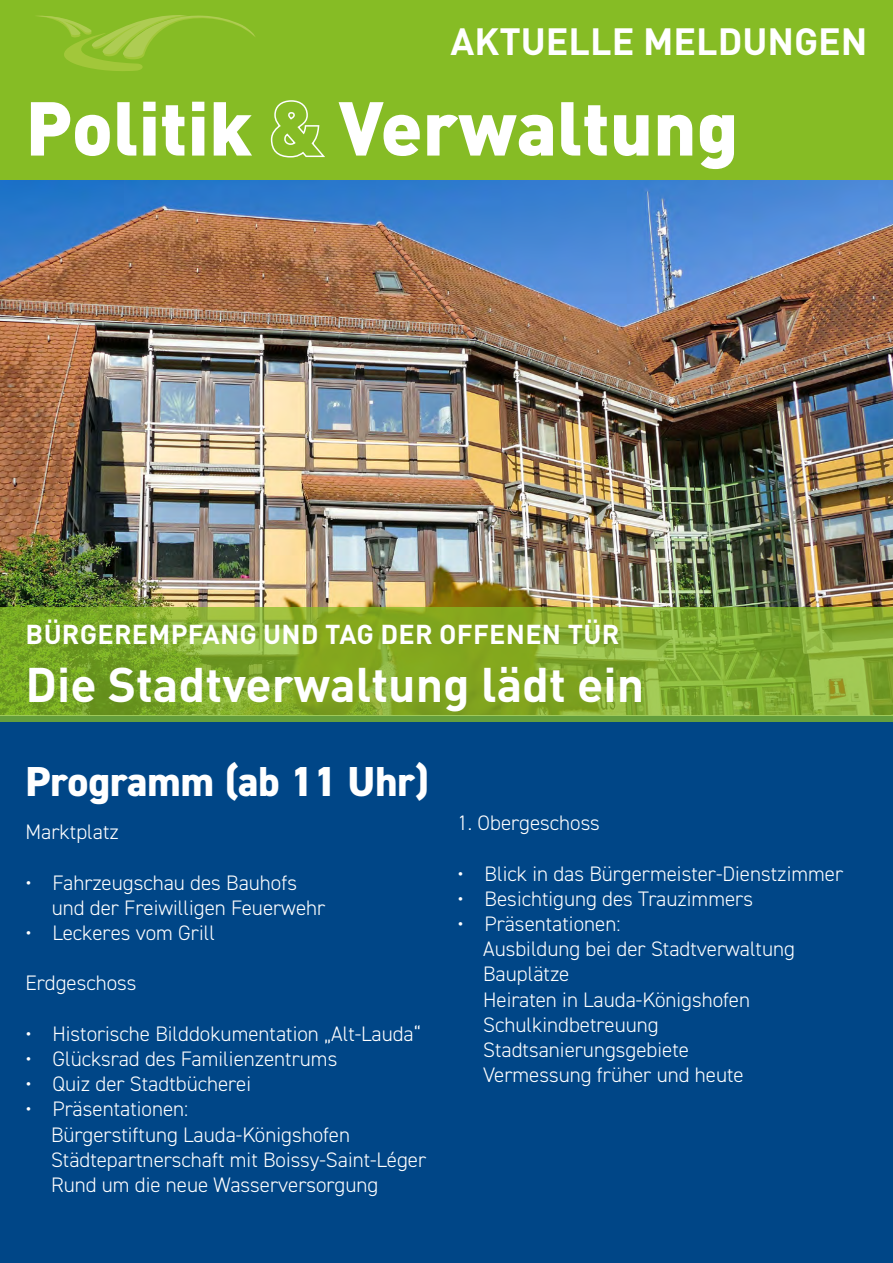
<style>
.page{position:relative;width:893px;height:1263px;background:#fff}
.page>*{position:absolute;margin:0;border:0;box-sizing:border-box;transform-origin:0 0}
.t1{font:900 75px "DIN Pro";color:#fff}
.t2{font:700 48px "DIN Pro";color:#fff}
.t3{font:800 42px "DIN2014";color:#fff}
.t4{font:700 37.5px "DIN Pro";color:#fff}
.t5{font:700 27px "DIN Pro";letter-spacing:.01em;color:#fff}
.t6{font:300 21px/25.2px "DIN2014";color:#fff}
</style>
<div class="page">
<div style="left:0;top:721px;width:893px;height:542px;background:#004687"></div>
<div style="left:0;top:0;width:893px;height:180px;background:#86bc25"></div>
<svg style="left:38px;top:15px;width:217px;height:56px"></svg>
<img style="left:0;top:180px;width:893px;height:427px">
<svg style="left:0;top:607px;width:893px;height:114px;background:#81aa2d"></svg>
<h3 class="t4" style="left:451px;top:15px;width:418px">AKTUELLE MELDUNGEN</h3>
<h1 class="t1" style="left:26px;top:77px;width:715px">Politik &amp; Verwaltung</h1>
<p class="t5" style="left:26px;top:616px;width:595px">BÜRGEREMPFANG UND TAG DER OFFENEN TÜR</p>
<h2 class="t2" style="left:26px;top:652px;width:620px">Die Stadtverwaltung lädt ein</h2>
<h3 class="t3" style="left:26px;top:754px;width:404px">Programm (ab 11 Uhr)</h3>
<p class="t6" style="left:26px;top:819px;width:95px">Marktplatz</p>
<p class="t6" style="left:52px;top:870px;width:275px;text-indent:-26px">• Fahrzeugschau des Bauhofs und der Freiwilligen Feuerwehr</p>
<p class="t6" style="left:26px;top:920px;width:191px">• Leckeres vom Grill</p>
<p class="t6" style="left:26px;top:971px;width:112px">Erdgeschoss</p>
<p class="t6" style="left:26px;top:1021px;width:397px">• Historische Bilddokumentation „Alt-Lauda“</p>
<p class="t6" style="left:26px;top:1046px;width:313px">• Glücksrad des Familienzentrums</p>
<p class="t6" style="left:26px;top:1071px;width:227px">• Quiz der Stadtbücherei</p>
<p class="t6" style="left:51px;top:1097px;width:377px;text-indent:-26px">• Präsentationen:<br>Bürgerstiftung Lauda-Königshofen Städtepartnerschaft mit Boissy-Saint-Léger Rund um die neue Wasserversorgung</p>
<p class="t6" style="left:458px;top:810px;width:144px">1. Obergeschoss</p>
<p class="t6" style="left:458px;top:861px;width:387px">• Blick in das Bürgermeister-Dienstzimmer</p>
<p class="t6" style="left:458px;top:886px;width:297px">• Besichtigung des Trauzimmers</p>
<p class="t6" style="left:483px;top:911px;width:313px;text-indent:-26px">• Präsentationen:<br>Ausbildung bei der Stadtverwaltung<br>Bauplätze<br>Heiraten in Lauda-Königshofen<br>Schulkindbetreuung<br>Stadtsanierungsgebiete<br>Vermessung früher und heute</p>
</div>
